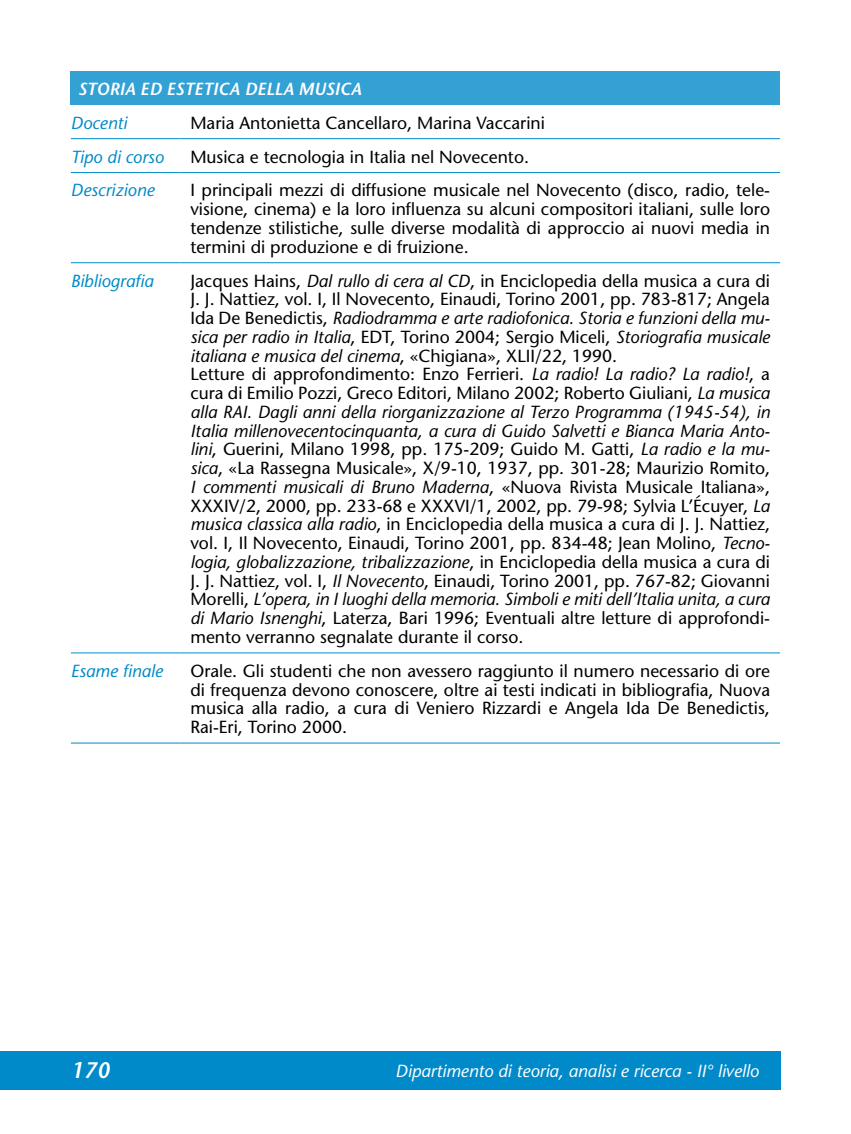
<style>
.page{position:relative;width:851px;height:1134px;background:#fff}
.page>*{position:absolute;margin:0;border:0;box-sizing:border-box;transform-origin:0 0}
.t1{font:italic 600 22.5px "Stone Sans";color:#fff}
.t2{font:17.5px/18.8px "Stone Sans";color:#000;text-align:justify}
.t3{font:italic 17.5px "Stone Sans";color:#008ac9}
.t4{font:italic 17.5px "Stone Sans";color:#fff}
.t5{font:italic 600 17.5px "Stone Sans";color:#fff}
.s1{font-style:italic}
</style>
<div class="page">
<div style="left:0;top:1051px;width:780px;height:38px;background:#008ac9"></div>
<div style="left:71px;top:71px;width:709px;height:34px;background:#33a1d4"></div>
<hr style="left:71px;top:138px;width:109px;height:1px;background:#008ac9">
<hr style="left:180px;top:138px;width:600px;height:1px;background:#008ac9">
<hr style="left:71px;top:172px;width:109px;height:1px;background:#008ac9">
<hr style="left:180px;top:172px;width:600px;height:1px;background:#008ac9">
<hr style="left:71px;top:262px;width:109px;height:1px;background:#008ac9">
<hr style="left:180px;top:262px;width:600px;height:1px;background:#008ac9">
<hr style="left:71px;top:652px;width:109px;height:1px;background:#008ac9">
<hr style="left:180px;top:652px;width:600px;height:1px;background:#008ac9">
<hr style="left:71px;top:743px;width:109px;height:1px;background:#008ac9">
<hr style="left:180px;top:743px;width:600px;height:1px;background:#008ac9">
<p class="t5" style="left:78px;top:78px;width:285px">STORIA ED ESTETICA DELLA MUSICA</p>
<p class="t3" style="left:71px;top:112px;width:58px">Docenti</p>
<p class="t2" style="left:190px;top:113px;width:356px">Maria Antonietta Cancellaro, Marina Vaccarini</p>
<p class="t3" style="left:71px;top:146px;width:94px">Tipo di corso</p>
<p class="t2" style="left:190px;top:147px;width:340px">Musica e tecnologia in Italia nel Novecento.</p>
<p class="t3" style="left:71px;top:180px;width:85px">Descrizione</p>
<p class="t2" style="left:190px;top:181px;width:581px">I principali mezzi di diffusione musicale nel Novecento (disco, radio, tele&shy;visione, cinema) e la loro influenza su alcuni compositori italiani, sulle loro tendenze stilistiche, sulle diverse modalità di approccio ai nuovi media in termini di produzione e di fruizione.</p>
<p class="t3" style="left:71px;top:270px;width:84px">Bibliografia</p>
<p class="t2" style="left:190px;top:271px;width:581px;text-align:left">Jacques Hains, <span class="s1">Dal rullo di cera al CD</span>, in Enciclopedia della musica a cura di J. J. Nattiez, vol. I, Il Novecento, Einaudi, Torino 2001, pp. 783-817; Angela Ida De Benedictis, <span class="s1">Radiodramma e arte radiofonica. Storia e funzioni della mu&shy;sica per radio in Italia</span>, EDT, Torino 2004; Sergio Miceli, <span class="s1">Storiografia musicale italiana e musica del cinema</span>, «Chigiana», XLII/22, 1990.<br>Letture di approfondimento: Enzo Ferrieri. <span class="s1">La radio! La radio? La radio!</span>, a cura di Emilio Pozzi, Greco Editori, Milano 2002; Roberto Giuliani, <span class="s1">La musica alla RAI. Dagli anni della riorganizzazione al Terzo Programma (1945-54), in Italia millenovecentocinquanta, a cura di Guido Salvetti e Bianca Maria Anto&shy;lini</span>, Guerini, Milano 1998, pp. 175-209; Guido M. Gatti, <span class="s1">La radio e la mu&shy;sica</span>, «La Rassegna Musicale», X/9-10, 1937, pp. 301-28; Maurizio Romito, <span class="s1">I commenti musicali di Bruno Maderna</span>, «Nuova Rivista Musicale Italiana», XXXIV/2, 2000, pp. 233-68 e XXXVI/1, 2002, pp. 79-98; Sylvia L’Écuyer, <span class="s1">La musica classica alla radio</span>, in Enciclopedia della musica a cura di J. J. Nattiez, vol. I, Il Novecento, Einaudi, Torino 2001, pp. 834-48; Jean Molino, <span class="s1">Tecno&shy;logia, globalizzazione, tribalizzazione</span>, in Enciclopedia della musica a cura di J. J. Nattiez, vol. I, <span class="s1">Il Novecento</span>, Einaudi, Torino 2001, pp. 767-82; Giovanni Morelli, <span class="s1">L’opera, in I luoghi della memoria. Simboli e miti dell’Italia unita, a cura di Mario Isnenghi</span>, Laterza, Bari 1996; Eventuali altre letture di approfondi&shy;mento verranno segnalate durante il corso.</p>
<p class="t3" style="left:71px;top:660px;width:94px">Esame finale</p>
<p class="t2" style="left:190px;top:661px;width:581px">Orale. Gli studenti che non avessero raggiunto il numero necessario di ore di frequenza devono conoscere, oltre ai testi indicati in bibliografia, Nuova musica alla radio, a cura di Veniero Rizzardi e Angela Ida De Benedictis, Rai-Eri, Torino 2000.</p>
<p class="t1" style="left:71px;top:1056px;width:40px">170</p>
<p class="t4" style="left:395px;top:1060px;width:364px">Dipartimento di teoria, analisi e ricerca - II° livello</p>
</div>
